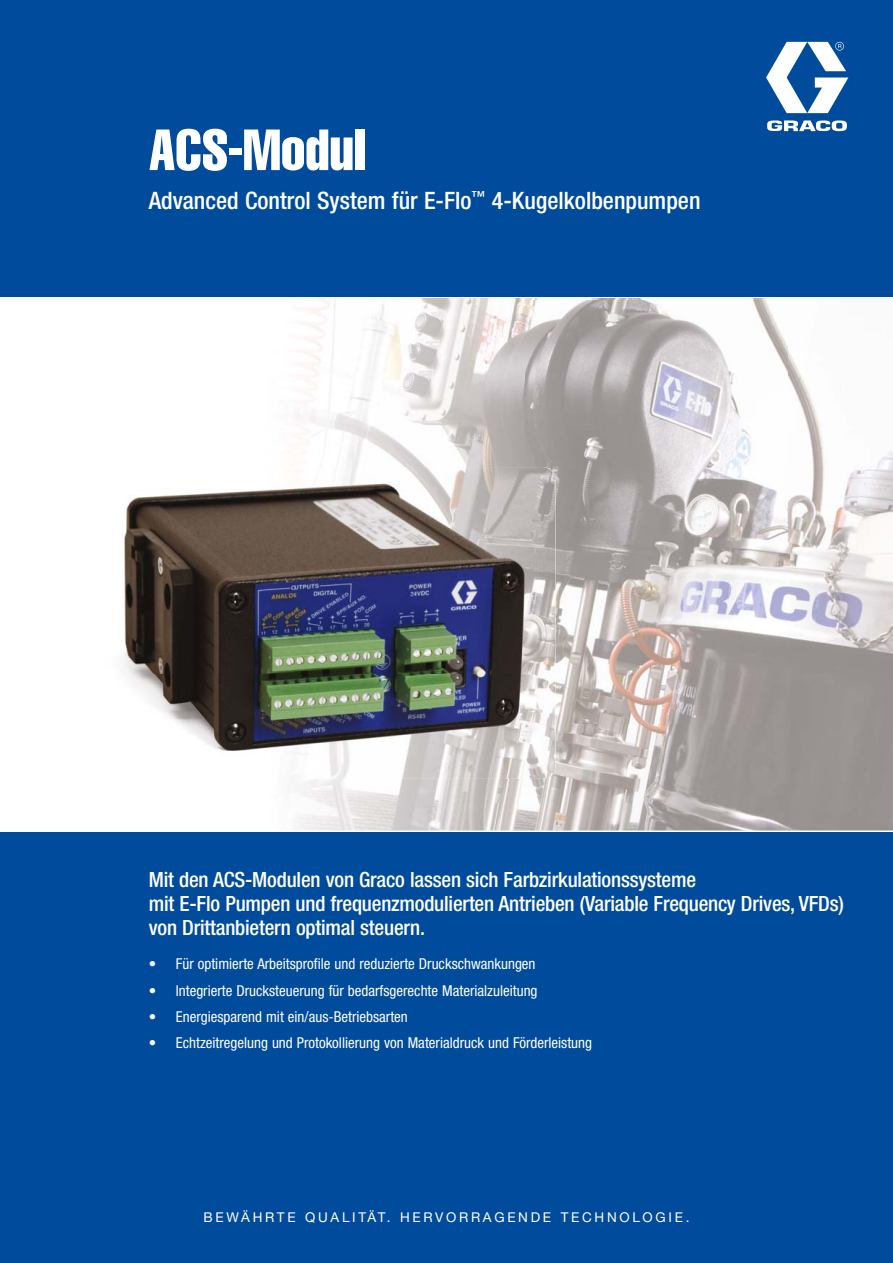
<style>
.page{position:relative;width:893px;height:1263px;background:#004b9b}
.page>*{position:absolute;margin:0;border:0;box-sizing:border-box;transform-origin:0 0}
.t1{font:57px "Helvetica LT Std Comp";color:#fff}
.t2{font:500 condensed 24px "Helvetica Neue LT Std";color:#fff}
.t3{font:500 condensed 21px/24px "Helvetica Neue LT Std";letter-spacing:-.01em;color:#fff}
.t4{font:condensed 15px "Helvetica Neue LT Std";color:#fff}
.t5{font:13.5px "Helvetica Neue LT Std";letter-spacing:.2em;color:#fff}
</style>
<div class="page">
<svg style="left:766px;top:42px;width:82px;height:89px"></svg>
<hr style="left:0;top:298px;width:893px;height:1px;background:#fff">
<hr style="left:0;top:830px;width:893px;height:2px;background:#fff">
<div style="left:0;top:300px;width:261px;height:211px;background:#fff"></div>
<img style="left:261px;top:300px;width:264px;height:167px">
<img style="left:525px;top:300px;width:264px;height:211px">
<img style="left:789px;top:300px;width:104px;height:530px">
<div style="left:0;top:511px;width:103px;height:319px;background:#fff"></div>
<img style="left:556px;top:511px;width:233px;height:213px">
<img style="left:526px;top:724px;width:263px;height:106px">
<img style="left:103px;top:779px;width:423px;height:51px">
<img style="left:0;top:299px;width:893px;height:1px">
<img style="left:88px;top:467px;width:468px;height:312px">
<h1 class="t1" style="left:149px;top:129px;width:218px">ACS-Modul</h1>
<h2 class="t2" style="left:149px;top:191px;width:553px">Advanced Control System für E-Flo<sup>™</sup> 4-Kugelkolbenpumpen</h2>
<h3 class="t3" style="left:149px;top:870px;width:697px">Mit den ACS-Modulen von Graco lassen sich Farbzirkulationssysteme<br>mit E-Flo Pumpen und frequenzmodulierten Antrieben (Variable Frequency Drives, VFDs) von Drittanbietern optimal steuern.</h3>
<p class="t4" style="left:149px;top:958px;width:388px">• Für optimierte Arbeitsprofile und reduzierte Druckschwankungen</p>
<p class="t4" style="left:149px;top:985px;width:390px">• Integrierte Drucksteuerung für bedarfsgerechte Materialzuleitung</p>
<p class="t4" style="left:149px;top:1011px;width:261px">• Energiesparend mit ein/aus-Betriebsarten</p>
<p class="t4" style="left:149px;top:1038px;width:445px">• Echtzeitregelung und Protokollierung von Materialdruck und Förderleistung</p>
<p class="t5" style="left:204px;top:1212px;width:487px">BEWÄHRTE QUALITÄT. HERVORRAGENDE TECHNOLOGIE.</p>
</div>
